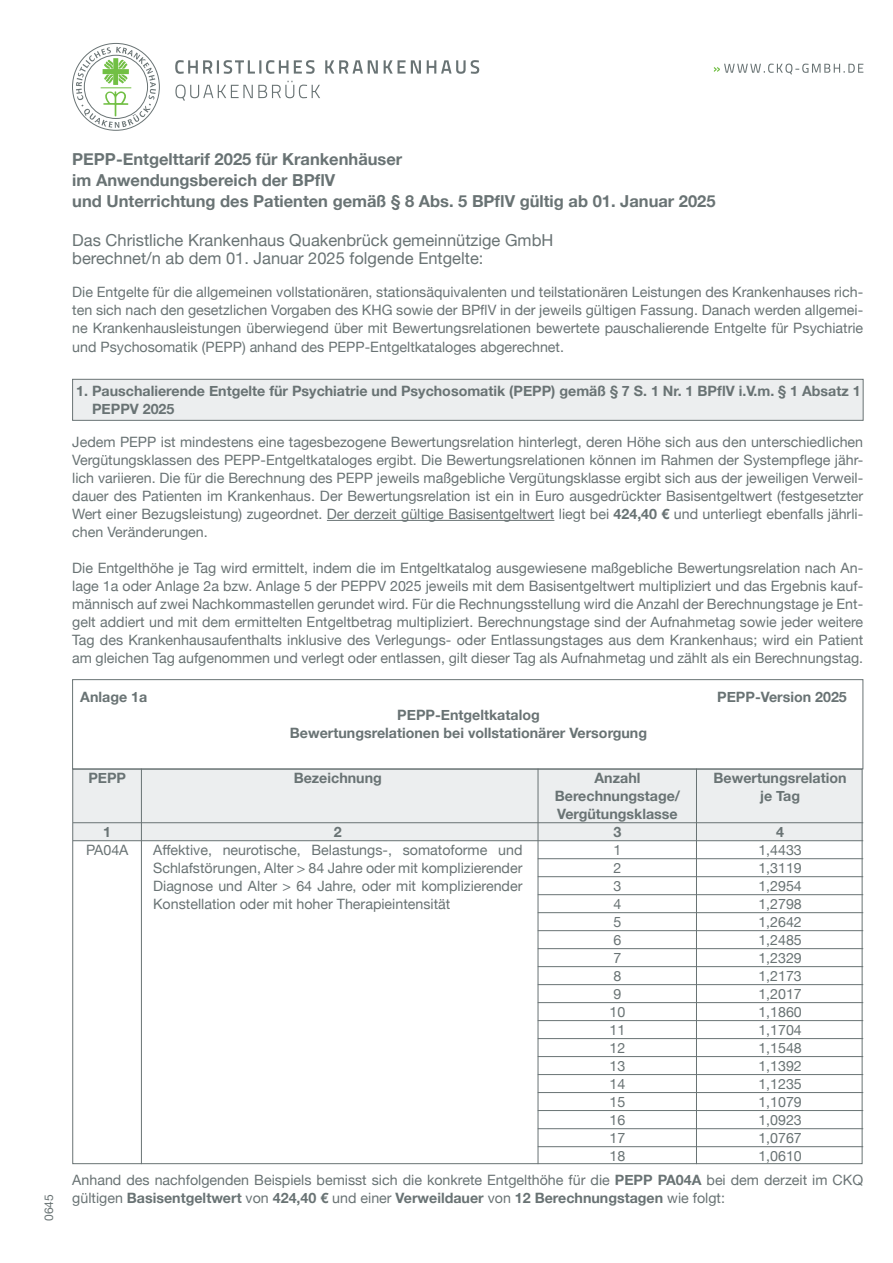
<style>
.page{position:relative;width:893px;height:1263px;background:#fff}
.page>*{position:absolute;margin:0;border:0;box-sizing:border-box;transform-origin:0 0}
.t1{font:700 16.5px "Helvetica Neue";color:#697374}
.t2{font:16.5px "Helvetica Neue";color:#697374}
.t3{font:14.25px/18px "Helvetica Neue";color:#697374;text-align:justify}
.t4{font:700 14.25px/18px "Helvetica Neue";color:#697374}
.t5{font:12px "Helvetica Neue";color:#697374}
.s1{font-weight:700}
</style>
<div class="page">
<div style="left:72px;top:379px;width:791px;height:42px;background:#eceeef;border:1px solid #697374"></div>
<svg style="left:175px;top:81px;width:145px;height:20px"></svg>
<svg style="left:175px;top:60px;width:304px;height:14px"></svg>
<svg style="left:76px;top:47px;width:80px;height:81px"></svg>
<div style="left:84px;top:55px;width:64px;height:64px;border:1px solid #697374;border-radius:50%"></div>
<svg style="left:714px;top:64px;width:149px;height:11px"></svg>
<div style="left:73px;top:769px;width:789px;height:72px;background:#eceeef"></div>
<hr style="left:327px;top:520px;width:227px;height:1px;background:#697374">
<hr style="left:73px;top:822px;width:790px;height:1px;background:#697374">
<hr style="left:73px;top:840px;width:790px;height:1px;background:#697374">
<hr style="left:538px;top:858px;width:325px;height:1px;background:#697374">
<hr style="left:538px;top:876px;width:325px;height:1px;background:#697374">
<hr style="left:538px;top:894px;width:325px;height:1px;background:#697374">
<hr style="left:538px;top:912px;width:325px;height:1px;background:#697374">
<hr style="left:538px;top:930px;width:325px;height:1px;background:#697374">
<hr style="left:538px;top:948px;width:325px;height:1px;background:#697374">
<hr style="left:538px;top:966px;width:325px;height:1px;background:#697374">
<hr style="left:538px;top:984px;width:325px;height:1px;background:#697374">
<hr style="left:538px;top:1002px;width:325px;height:1px;background:#697374">
<hr style="left:538px;top:1020px;width:325px;height:1px;background:#697374">
<hr style="left:538px;top:1038px;width:325px;height:1px;background:#697374">
<hr style="left:538px;top:1056px;width:325px;height:1px;background:#697374">
<hr style="left:538px;top:1074px;width:325px;height:1px;background:#697374">
<hr style="left:538px;top:1092px;width:325px;height:1px;background:#697374">
<hr style="left:538px;top:1110px;width:325px;height:1px;background:#697374">
<hr style="left:141px;top:769px;width:1px;height:395px;background:#697374">
<hr style="left:538px;top:769px;width:1px;height:395px;background:#697374">
<hr style="left:696px;top:769px;width:1px;height:395px;background:#697374">
<div style="left:72px;top:679px;width:791px;height:90px;border:1px solid #697374"></div>
<hr style="left:538px;top:1128px;width:325px;height:1px;background:#697374">
<hr style="left:538px;top:1146px;width:325px;height:1px;background:#697374">
<p class="t5" style="left:42px;top:1221px;width:28px;rotate:-90deg">0645</p>
<p class="t1" style="left:72px;top:146px;width:332px">PEPP-Entgelttarif 2025 für Krankenhäuser</p>
<p class="t1" style="left:72px;top:167px;width:265px">im Anwendungsbereich der BPflV</p>
<p class="t1" style="left:72px;top:188px;width:645px">und Unterrichtung des Patienten gemäß § 8 Abs. 5 BPflV gültig ab 01. Januar 2025</p>
<p class="t2" style="left:72px;top:228px;width:483px">Das Christliche Krankenhaus Quakenbrück gemeinnützige GmbH</p>
<p class="t2" style="left:72px;top:246px;width:413px">berechnet/n ab dem 01. Januar 2025 folgende Entgelte:</p>
<p class="t3" style="left:72px;top:284px;width:792px">Die Entgelte für die allgemeinen vollstationären, stationsäquivalenten und teilstationären Leistungen des Krankenhauses rich&shy;ten sich nach den gesetzlichen Vorgaben des KHG sowie der BPflV in der jeweils gültigen Fassung. Danach werden allgemei&shy;ne Krankenhausleistungen überwiegend über mit Bewertungsrelationen bewertete pauschalierende Entgelte für Psychiatrie</p>
<p class="t3" style="left:72px;top:339px;width:493px">und Psychosomatik (PEPP) anhand des PEPP-Entgeltkataloges abgerechnet.</p>
<p class="t4" style="left:92px;top:382px;width:770px;text-indent:-16px">1. Pauschalierende Entgelte für Psychiatrie und Psychosomatik (PEPP) gemäß § 7 S. 1 Nr. 1 BPflV i.V.m. § 1 Absatz 1<br>PEPPV 2025</p>
<p class="t3" style="left:72px;top:434px;width:792px">Jedem PEPP ist mindestens eine tagesbezogene Bewertungsrelation hinterlegt, deren Höhe sich aus den unterschiedlichen Vergütungsklassen des PEPP-Entgeltkataloges ergibt. Die Bewertungsrelationen können im Rahmen der Systempflege jähr&shy;lich variieren. Die für die Berechnung des PEPP jeweils maßgebliche Vergütungsklasse ergibt sich aus der jeweiligen Verweil&shy;dauer des Patienten im Krankenhaus. Der Bewertungsrelation ist ein in Euro ausgedrückter Basisentgeltwert (festgesetzter Wert einer Bezugsleistung) zugeordnet. Der derzeit gültige Basisentgeltwert liegt bei <span class="s1">424,40 €</span> und unterliegt ebenfalls jährli&shy;chen Veränderungen.</p>
<p class="t3" style="left:72px;top:560px;width:792px">Die Entgelthöhe je Tag wird ermittelt, indem die im Entgeltkatalog ausgewiesene maßgebliche Bewertungsrelation nach An&shy;lage 1a oder Anlage 2a bzw. Anlage 5 der PEPPV 2025 jeweils mit dem Basisentgeltwert multipliziert und das Ergebnis kauf&shy;männisch auf zwei Nachkommastellen gerundet wird. Für die Rechnungsstellung wird die Anzahl der Berechnungstage je Ent&shy;gelt addiert und mit dem ermittelten Entgeltbetrag multipliziert. Berechnungstage sind der Aufnahmetag sowie jeder weitere Tag des Krankenhausaufenthalts inklusive des Verlegungs- oder Entlassungstages aus dem Krankenhaus; wird ein Patient am gleichen Tag aufgenommen und verlegt oder entlassen, gilt dieser Tag als Aufnahmetag und zählt als ein Berechnungstag.</p>
<p class="t4" style="left:80px;top:688px;width:69px">Anlage 1a</p>
<p class="t4" style="left:717px;top:688px;width:131px">PEPP-Version 2025</p>
<p class="t4" style="left:397px;top:706px;width:144px">PEPP-Entgeltkatalog</p>
<p class="t4" style="left:290px;top:724px;width:359px">Bewertungsrelationen bei vollstationärer Versorgung</p>
<p class="t4" style="left:88px;top:769px;width:39px">PEPP</p>
<p class="t4" style="left:103px;top:823px;width:9px">1</p>
<p class="t3" style="left:86px;top:841px;width:44px">PA04A</p>
<p class="t4" style="left:294px;top:769px;width:90px">Bezeichnung</p>
<p class="t4" style="left:334px;top:823px;width:9px">2</p>
<p class="t3" style="left:153px;top:841px;width:371px">Affektive, neurotische, Belastungs-, somatoforme und Schlafstörungen, Alter &gt; 84 Jahre oder mit komplizierender Diagnose und Alter &gt; 64 Jahre, oder mit komplizierender Konstellation oder mit hoher Therapieintensität</p>
<p class="t4" style="left:594px;top:769px;width:47px">Anzahl</p>
<p class="t4" style="left:555px;top:787px;width:127px">Berechnungstage/</p>
<p class="t4" style="left:557px;top:805px;width:122px">Vergütungsklasse</p>
<p class="t4" style="left:613px;top:823px;width:9px">3</p>
<p class="t3" style="left:613px;top:841px;width:9px">1</p>
<p class="t3" style="left:613px;top:859px;width:9px">2</p>
<p class="t3" style="left:613px;top:877px;width:9px">3</p>
<p class="t3" style="left:613px;top:895px;width:9px">4</p>
<p class="t3" style="left:613px;top:913px;width:9px">5</p>
<p class="t3" style="left:613px;top:931px;width:9px">6</p>
<p class="t3" style="left:613px;top:949px;width:9px">7</p>
<p class="t3" style="left:613px;top:967px;width:9px">8</p>
<p class="t3" style="left:613px;top:985px;width:9px">9</p>
<p class="t3" style="left:610px;top:1003px;width:17px">10</p>
<p class="t3" style="left:610px;top:1021px;width:17px">11</p>
<p class="t3" style="left:610px;top:1039px;width:17px">12</p>
<p class="t3" style="left:610px;top:1057px;width:17px">13</p>
<p class="t3" style="left:610px;top:1075px;width:17px">14</p>
<p class="t3" style="left:610px;top:1093px;width:17px">15</p>
<p class="t3" style="left:610px;top:1111px;width:17px">16</p>
<p class="t3" style="left:610px;top:1129px;width:17px">17</p>
<p class="t3" style="left:610px;top:1147px;width:17px">18</p>
<p class="t4" style="left:714px;top:769px;width:134px">Bewertungsrelation</p>
<p class="t4" style="left:760px;top:787px;width:42px">je Tag</p>
<p class="t4" style="left:776px;top:823px;width:9px">4</p>
<p class="t3" style="left:758px;top:841px;width:45px">1,4433</p>
<p class="t3" style="left:758px;top:859px;width:45px">1,3119</p>
<p class="t3" style="left:758px;top:877px;width:45px">1,2954</p>
<p class="t3" style="left:758px;top:895px;width:45px">1,2798</p>
<p class="t3" style="left:758px;top:913px;width:45px">1,2642</p>
<p class="t3" style="left:758px;top:931px;width:45px">1,2485</p>
<p class="t3" style="left:758px;top:949px;width:45px">1,2329</p>
<p class="t3" style="left:758px;top:967px;width:45px">1,2173</p>
<p class="t3" style="left:758px;top:985px;width:45px">1,2017</p>
<p class="t3" style="left:758px;top:1003px;width:45px">1,1860</p>
<p class="t3" style="left:758px;top:1021px;width:45px">1,1704</p>
<p class="t3" style="left:758px;top:1039px;width:45px">1,1548</p>
<p class="t3" style="left:758px;top:1057px;width:45px">1,1392</p>
<p class="t3" style="left:758px;top:1075px;width:45px">1,1235</p>
<p class="t3" style="left:758px;top:1093px;width:45px">1,1079</p>
<p class="t3" style="left:758px;top:1111px;width:45px">1,0923</p>
<p class="t3" style="left:758px;top:1129px;width:45px">1,0767</p>
<p class="t3" style="left:758px;top:1147px;width:45px">1,0610</p>
<p class="t3" style="left:72px;top:1172px;width:792px">Anhand des nachfolgenden Beispiels bemisst sich die konkrete Entgelthöhe für die <span class="s1">PEPP PA04A</span> bei dem derzeit im CKQ gültigen <span class="s1">Basisentgeltwert</span> von <span class="s1">424,40 €</span> und einer <span class="s1">Verweildauer</span> von <span class="s1">12 Berechnungstagen</span> wie folgt:</p>
</div>
